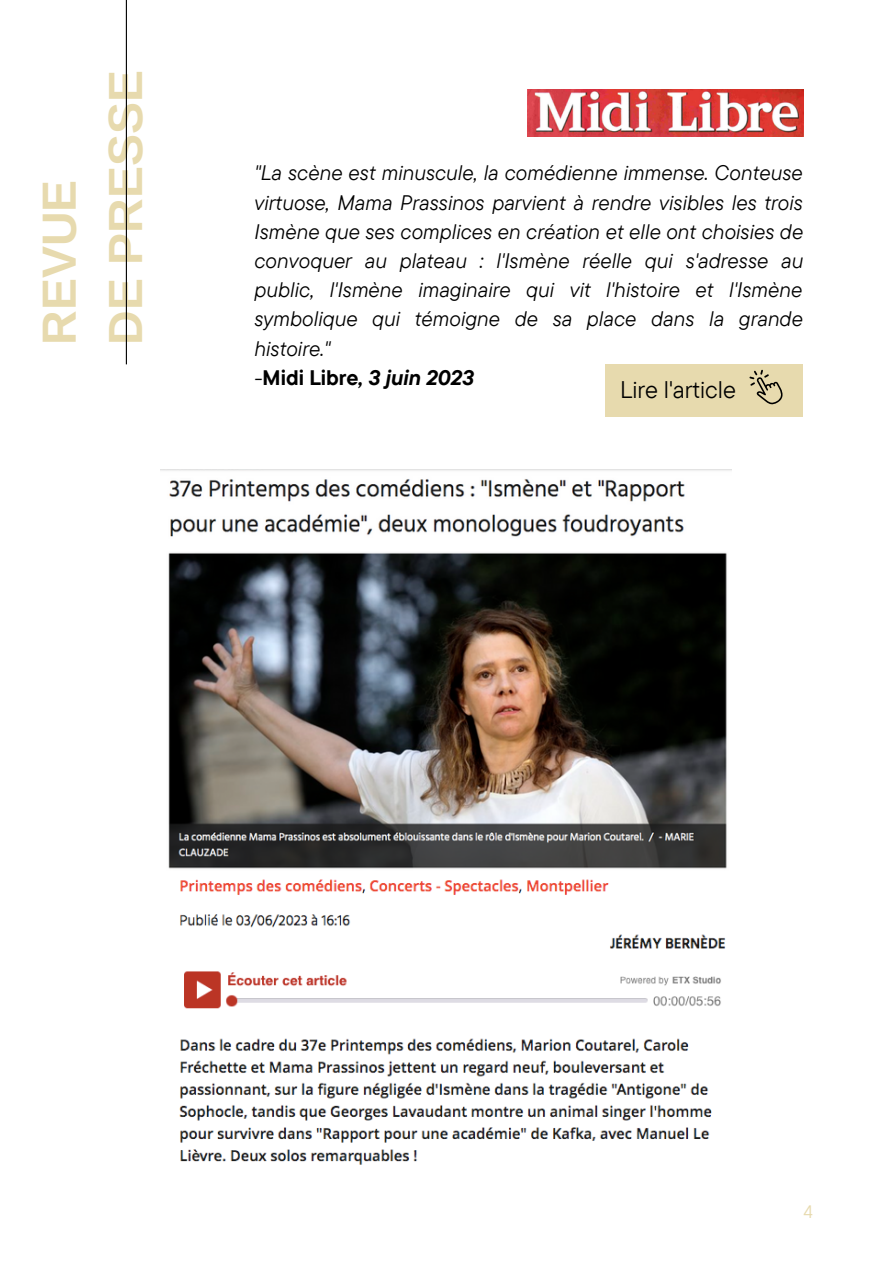
<style>
.page{position:relative;width:893px;height:1264px;background:#fff}
.page>*{position:absolute;margin:0;border:0;box-sizing:border-box;transform-origin:0 0}
.t1{font:700 48px "Arimo";color:#e7daae}
.t2{font:24px "TT Commons Pro";color:#000}
.t3{font:italic 21px/29.2px "TT Commons Pro";color:#000;text-align:justify}
.t4{font:italic 700 21px "TT Commons Pro";color:#000}
.t5{font:18px "TT Commons Pro";color:#e7daae}
.s1{font-weight:400}
.s2{font-style:normal}
</style>
<div class="page">
<hr style="left:126px;top:0;width:1px;height:364px;background:#000">
<div style="left:605px;top:364px;width:197px;height:52px;background:#e7daae"></div>
<svg style="left:749px;top:370px;width:33px;height:34px"></svg>
<img style="left:161px;top:469px;width:570px;height:400px">
<img style="left:179px;top:879px;width:547px;height:286px">
<img style="left:527px;top:89px;width:276px;height:47px">
<p class="t1" style="left:32px;top:345px;width:167px;rotate:-90deg">REVUE</p>
<p class="t1" style="left:99px;top:345px;width:276px;rotate:-90deg">DE PRESSE</p>
<p class="t3" style="left:254px;top:158px;width:550px">"La scène est minuscule, la comédienne immense. Conteuse virtuose, Mama Prassinos parvient à rendre visibles les trois Ismène que ses complices en création et elle ont choisies de convoquer au plateau : l'Ismène réelle qui s'adresse au public, l'Ismène imaginaire qui vit l'histoire et l'Ismène symbolique qui témoigne de sa place dans la grande histoire."</p>
<p class="t4" style="left:254px;top:364px;width:221px"><span class="s1">-</span><span class="s2">Midi Libre</span>, 3 juin 2023</p>
<p class="t2" style="left:620px;top:374px;width:117px">Lire l'article</p>
<p class="t5" style="left:803px;top:1199px;width:11px">4</p>
</div>
